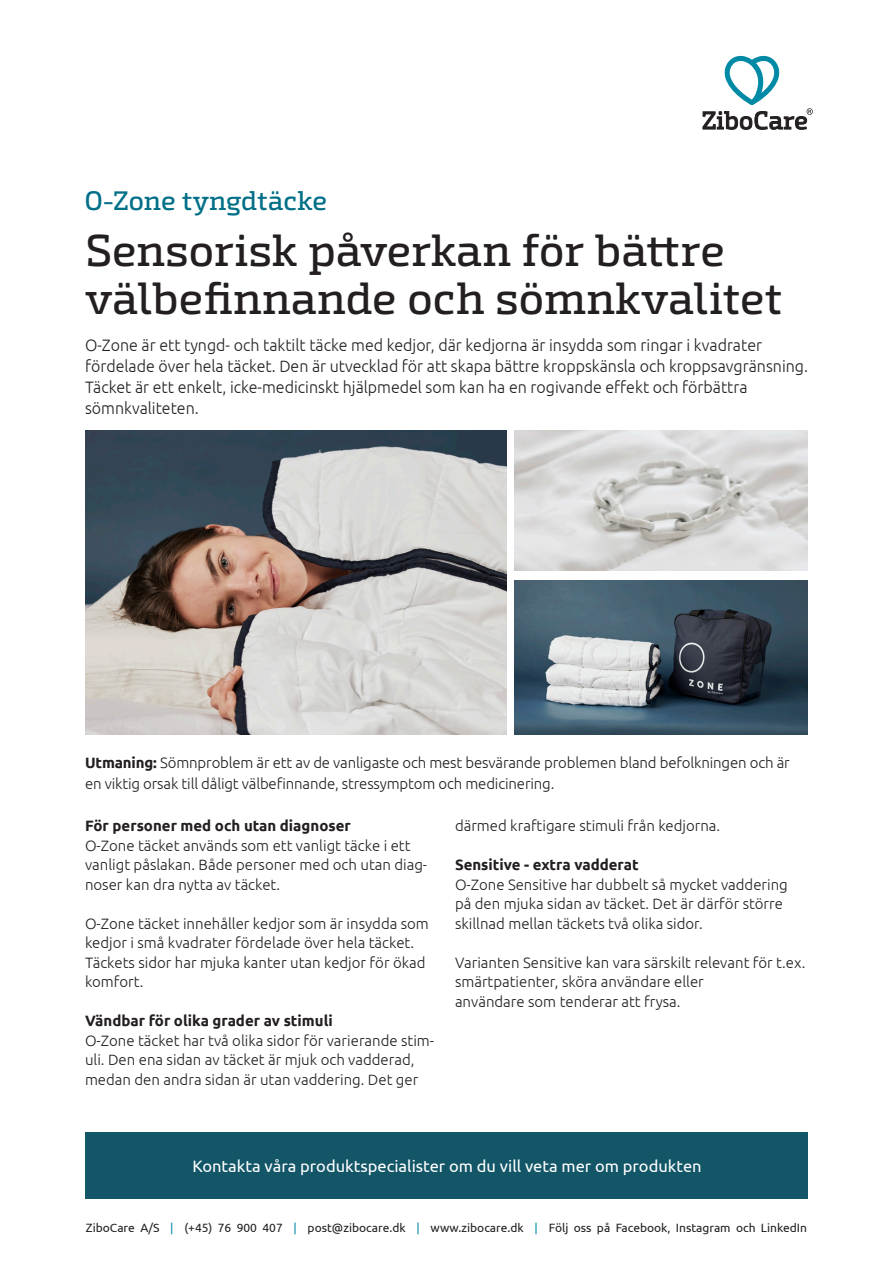
<style>
.page{position:relative;width:893px;height:1263px;background:#fff}
.page>*{position:absolute;margin:0;border:0;box-sizing:border-box;transform-origin:0 0}
.Brødtekst{font:500 45px/48px "Exo Slab Pro";letter-spacing:-.005em;color:#231f20}
.Produkt{font:500 27px "Exo Slab Pro";letter-spacing:-.01em;color:#006f87}
.Brødtekst-2{font:300 16.5px/21px "Ubuntu";color:#231f20}
.t1{font:16.5px "Ubuntu";color:#fff}
.Brødtekst-3{font:300 15px/19.5px "Ubuntu";color:#231f20}
.Brødtekst-4{font:700 15px "Ubuntu";color:#231f20}
.Brødtekst-5{font:12px "Ubuntu";color:#231f20}
.s1{font-weight:700}
.s2{color:#008aa5}
</style>
<div class="page">
<img style="left:514px;top:580px;width:294px;height:154px">
<img style="left:514px;top:431px;width:294px;height:139px">
<img style="left:85px;top:431px;width:421px;height:303px">
<svg style="left:703px;top:55px;width:110px;height:75px"></svg>
<div style="left:85px;top:1132px;width:723px;height:66px;background:#125668"></div>
<p class="Produkt" style="left:85px;top:184px;width:244px">O-Zone tyngdtäcke</p>
<p class="Brødtekst" style="left:85px;top:227px;width:700px">Sensorisk påverkan för bättre välbefinnande och sömnkvalitet</p>
<p class="Brødtekst-2" style="left:85px;top:334px;width:724px">O-Zone är ett tyngd- och taktilt täcke med kedjor, där kedjorna är insydda som ringar i kvadrater fördelade över hela täcket. Den är utvecklad för att skapa bättre kroppskänsla och kroppsavgränsning.<br>Täcket är ett enkelt, icke-medicinskt hjälpmedel som kan ha en rogivande effekt och förbättra sömnkvaliteten.</p>
<p class="Brødtekst-3" style="left:85px;top:752px;width:706px;line-height:21px"><span class="s1">Utmaning:</span> Sömnproblem är ett av de vanligaste och mest besvärande problemen bland befolkningen och är en viktig orsak till dåligt välbefinnande, stressymptom och medicinering.</p>
<p class="Brødtekst-4" style="left:85px;top:816px;width:267px">För personer med och utan diagnoser</p>
<p class="Brødtekst-3" style="left:85px;top:835px;width:344px">O-Zone täcket används som ett vanligt täcke i ett vanligt påslakan. Både personer med och utan diag&shy;noser kan dra nytta av täcket.</p>
<p class="Brødtekst-3" style="left:85px;top:913px;width:345px">O-Zone täcket innehåller kedjor som är insydda som kedjor i små kvadrater fördelade över hela täcket.<br>Täckets sidor har mjuka kanter utan kedjor för ökad komfort.</p>
<p class="Brødtekst-4" style="left:85px;top:1011px;width:249px">Vändbar för olika grader av stimuli</p>
<p class="Brødtekst-3" style="left:85px;top:1030px;width:351px">O-Zone täcket har två olika sidor för varierande stim&shy;uli. Den ena sidan av täcket är mjuk och vadderad, medan den andra sidan är utan vaddering. Det ger</p>
<p class="Brødtekst-3" style="left:455px;top:816px;width:267px">därmed kraftigare stimuli från kedjorna.</p>
<p class="Brødtekst-4" style="left:455px;top:855px;width:185px">Sensitive - extra vadderat</p>
<p class="Brødtekst-3" style="left:455px;top:874px;width:334px">O-Zone Sensitive har dubbelt så mycket vaddering på den mjuka sidan av täcket. Det är därför större skillnad mellan täckets två olika sidor.</p>
<p class="Brødtekst-3" style="left:455px;top:952px;width:352px">Varianten Sensitive kan vara särskilt relevant för t.ex. smärtpatienter, sköra användare eller</p>
<p class="Brødtekst-3" style="left:455px;top:991px;width:227px">användare som tenderar att frysa.</p>
<p class="t1" style="left:192px;top:1156px;width:511px">Kontakta våra produktspecialister om du vill veta mer om produkten</p>
<p class="Brødtekst-5" style="left:86px;top:1221px;width:722px">ZiboCare A/S <span class="s2">|</span> (+45) 76 900 407 <span class="s2">|</span> post@zibocare.dk <span class="s2">|</span> www.zibocare.dk <span class="s2">|</span> Följ oss på Facebook, Instagram och LinkedIn</p>
</div>
